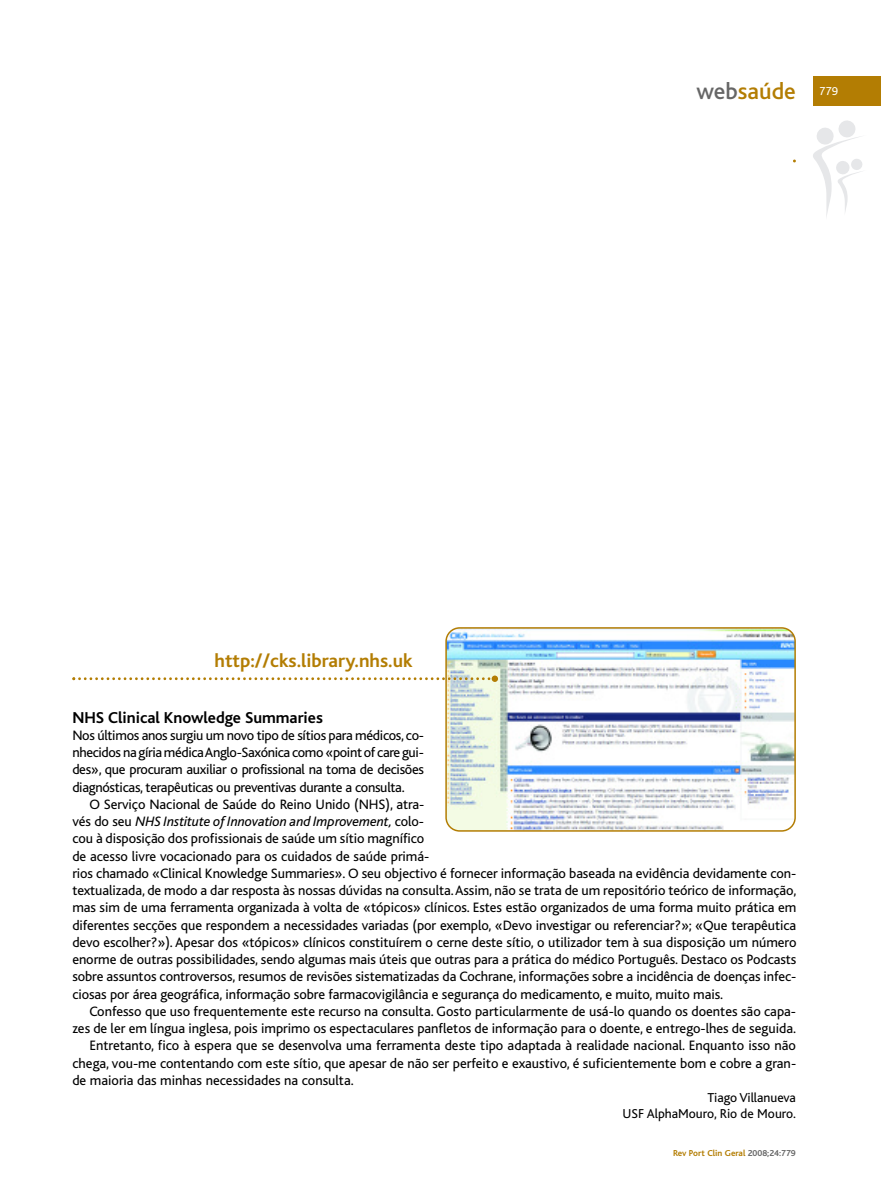
<style>
.page{position:relative;width:881px;height:1191px;background:#fff}
.page>*{position:absolute;margin:0;border:0;box-sizing:border-box;transform-origin:0 0}
.t1{font:500 24px "Bliss";color:#b37d03}
.t2{font:700 19.5px "Bliss";color:#b37d03}
.t3{font:700 16.5px "Bliss";color:#000}
.t4{font:14.25px/17.2px "Bliss";letter-spacing:-.005em;color:#000;text-align:justify}
.t5{font:13.5px/16.5px "Bliss";color:#000;text-align:right}
.t6{font:12px "Bliss";color:#fff}
.t7{font:700 9px "Bliss";color:#b37d03}
.s1{color:#666}
.s2{font-style:italic}
</style>
<div class="page">
<svg style="left:813px;top:120px;width:49px;height:97px"></svg>
<div style="left:812px;top:77px;width:68px;height:29px;background:#b37d03"></div>
<svg style="left:445px;top:627px;width:350px;height:204px"></svg>
<svg style="left:72px;top:677px;width:419px;height:3px"></svg>
<div style="left:491px;top:675px;width:7px;height:7px;background:#b37d03;border-radius:50%"></div>
<h1 class="t1" style="left:696px;top:83px;width:101px"><span class="s1">web</span>saúde</h1>
<p class="t6" style="left:819px;top:87px;width:20px">779</p>
<h2 class="t2" style="left:214px;top:654px;width:199px">http://cks.library.nhs.uk</h2>
<p class="t3" style="left:72px;top:712px;width:252px">NHS Clinical Knowledge Summaries</p>
<p class="t4" style="left:72px;top:728px;width:353px">Nos últimos anos surgiu um novo tipo de sítios para médicos, co&shy;nhecidos na gíria médica Anglo-Saxónica como «point of care gui&shy;des», que procuram auxiliar o profissional na toma de decisões diagnósticas, terapêuticas ou preventivas durante a consulta.</p>
<p class="t4" style="left:72px;top:797px;width:725px;text-align:left;text-indent:17px">O Serviço Nacional de Saúde do Reino Unido (NHS), atra-<br>vés do seu <span class="s2">NHS Institute of Innovation and Improvement,</span> colo-<br>cou à disposição dos profissionais de saúde um sítio magnífico<br>de acesso livre vocacionado para os cuidados de saúde primá-<br>rios chamado «Clinical Knowledge Summaries». O seu objectivo é fornecer informação baseada na evidência devidamente con&shy;textualizada, de modo a dar resposta às nossas dúvidas na consulta.Assim, não se trata de um repositório teórico de informação, mas sim de uma ferramenta organizada à volta de «tópicos» clínicos. Estes estão organizados de uma forma muito prática em diferentes secções que respondem a necessidades variadas (por exemplo, «Devo investigar ou referenciar?»; «Que terapêutica devo escolher?»). Apesar dos «tópicos» clínicos constituírem o cerne deste sítio, o utilizador tem à sua disposição um número enorme de outras possibilidades, sendo algumas mais úteis que outras para a prática do médico Português. Destaco os Podcasts sobre assuntos controversos, resumos de revisões sistematizadas da Cochrane, informações sobre a incidência de doenças infec&shy;ciosas por área geográfica, informação sobre farmacovigilância e segurança do medicamento, e muito, muito mais.</p>
<p class="t4" style="left:89px;top:1004px;width:708px">Confesso que uso frequentemente este recurso na consulta. Gosto particularmente de usá-lo quando os doentes são capa-</p>
<p class="t4" style="left:72px;top:1021px;width:725px">zes de ler em língua inglesa, pois imprimo os espectaculares panfletos de informação para o doente, e entrego-lhes de seguida.</p>
<p class="t4" style="left:89px;top:1038px;width:708px">Entretanto, fico à espera que se desenvolva uma ferramenta deste tipo adaptada à realidade nacional. Enquanto isso não</p>
<p class="t4" style="left:72px;top:1056px;width:725px">chega, vou-me contentando com este sítio, que apesar de não ser perfeito e exaustivo, é suficientemente bom e cobre a gran-</p>
<p class="t4" style="left:72px;top:1073px;width:283px">de maioria das minhas necessidades na consulta.</p>
<p class="t5" style="left:622px;top:1090px;width:175px">Tiago Villanueva<br>USF AlphaMouro, Rio de Mouro.</p>
<p class="t7" style="left:672px;top:1149px;width:124px">Rev Port Clin Geral <span class="s1">2008;24:779</span></p>
</div>
